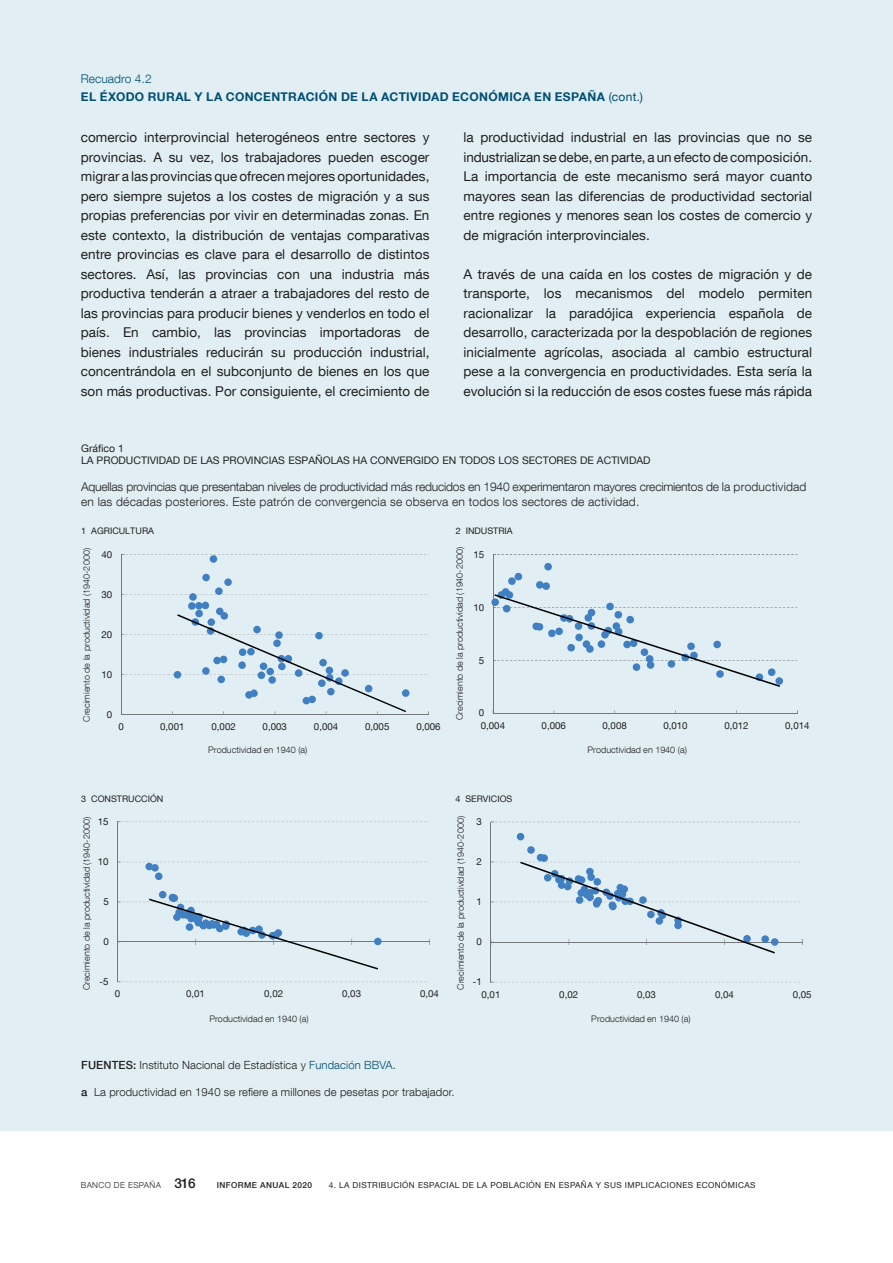
<style>
.page{position:relative;width:893px;height:1263px;background:#fff}
.page>*{position:absolute;margin:0;border:0;box-sizing:border-box;transform-origin:0 0}
.t1{font:13.5px/19.5px "Bd E Neue Helvetica";letter-spacing:.005em;color:#221f1f;text-align:justify}
.t2{font:300 12px/14.4px "Bd E Neue Helvetica";letter-spacing:-.02em;color:#221f1f}
.t3{font:700 12px/18px "Bd E Neue Helvetica";letter-spacing:.03em;color:#004e72}
.t4{font:300 11.25px "Bd E Neue Helvetica";letter-spacing:.01em;color:#221f1f}
.t5{font:10.5px/12.6px "Bd E Neue Helvetica";color:#221f1f}
.t6{font:9.75px "Bd E Neue Helvetica";color:#221f1f}
.t7{font:300 9px "Bd E Neue Helvetica";letter-spacing:.005em;color:#221f1f}
.t8{font:9px "Bd E Neue Helvetica";color:#221f1f}
.t9{font:8.25px "Bd E Neue Helvetica";letter-spacing:.05em;color:#221f1f}
.t10{font:300 8.25px "Bd E Neue Helvetica";letter-spacing:.05em;color:#221f1f}
.t11{font:500 8.25px "Bd E Neue Helvetica";letter-spacing:.05em;color:#221f1f}
.s1{font-weight:300}
.s2{font-weight:400}
.s3{font-weight:500}
.s4{color:#004e72}
.s5{font-weight:500;font-size:13.5px}
</style>
<div class="page">
<div style="left:0;top:0;width:893px;height:1131px;background:#e1eff4"></div>
<svg style="left:121px;top:554px;width:308px;height:161px"></svg>
<hr style="left:493px;top:555px;width:1px;height:158px;background:#74787a">
<hr style="left:493px;top:713px;width:304px;height:1px;background:#74787a">
<svg style="left:493px;top:554px;width:304px;height:133px"></svg>
<svg style="left:118px;top:821px;width:312px;height:161px"></svg>
<hr style="left:117px;top:822px;width:1px;height:160px;background:#74787a">
<hr style="left:118px;top:942px;width:312px;height:1px;background:#74787a">
<svg style="left:118px;top:939px;width:3px;height:6px"></svg>
<div style="left:169px;top:894px;width:8px;height:8px;background:#4080c2;border-radius:50%"></div>
<div style="left:151px;top:864px;width:8px;height:8px;background:#4080c2;border-radius:50%"></div>
<div style="left:155px;top:872px;width:8px;height:8px;background:#4080c2;border-radius:50%"></div>
<div style="left:374px;top:938px;width:8px;height:7px;background:#4080c2;border-radius:50%"></div>
<div style="left:145px;top:863px;width:8px;height:7px;background:#4080c2;border-radius:50%"></div>
<div style="left:159px;top:891px;width:7px;height:7px;background:#4080c2;border-radius:50%"></div>
<div style="left:170px;top:894px;width:8px;height:8px;background:#4080c2;border-radius:50%"></div>
<svg style="left:149px;top:899px;width:229px;height:70px"></svg>
<svg style="left:492px;top:821px;width:308px;height:161px"></svg>
<hr style="left:491px;top:822px;width:1px;height:160px;background:#74787a">
<hr style="left:491px;top:942px;width:311px;height:1px;background:#74787a">
<svg style="left:491px;top:939px;width:3px;height:6px"></svg>
<div style="left:517px;top:833px;width:7px;height:7px;background:#4080c2;border-radius:50%"></div>
<div style="left:537px;top:854px;width:7px;height:7px;background:#4080c2;border-radius:50%"></div>
<div style="left:527px;top:846px;width:8px;height:8px;background:#4080c2;border-radius:50%"></div>
<div style="left:540px;top:854px;width:8px;height:8px;background:#4080c2;border-radius:50%"></div>
<div style="left:771px;top:938px;width:7px;height:8px;background:#4080c2;border-radius:50%"></div>
<svg style="left:520px;top:862px;width:255px;height:91px"></svg>
<p class="t3" style="left:81px;top:70px;width:564px"><span class="s1">Recuadro 4.2<br></span>EL ÉXODO RURAL Y LA CONCENTRACIÓN DE LA ACTIVIDAD ECONÓMICA EN ESPAÑA <span class="s2">(cont.)</span></p>
<p class="t1" style="left:81px;top:129px;width:350px">comercio interprovincial heterogéneos entre sectores y provincias. A su vez, los trabajadores pueden escoger migrar a las provincias que ofrecen mejores oportunidades, pero siempre sujetos a los costes de migración y a sus propias preferencias por vivir en determinadas zonas. En este contexto, la distribución de ventajas comparativas entre provincias es clave para el desarrollo de distintos sectores. Así, las provincias con una industria más productiva tenderán a atraer a trabajadores del resto de las provincias para producir bienes y venderlos en todo el país. En cambio, las provincias importadoras de bienes industriales reducirán su producción industrial, concentrándola en el subconjunto de bienes en los que son más productivas. Por consiguiente, el crecimiento de</p>
<p class="t1" style="left:463px;top:129px;width:350px">la productividad industrial en las provincias que no se industrializan se debe, en parte, a un efecto de composición.<br>La importancia de este mecanismo será mayor cuanto mayores sean las diferencias de productividad sectorial entre regiones y menores sean los costes de comercio y de migración interprovinciales.</p>
<p class="t1" style="left:463px;top:265px;width:350px">A través de una caída en los costes de migración y de transporte, los mecanismos del modelo permiten racionalizar la paradójica experiencia española de desarrollo, caracterizada por la despoblación de regiones inicialmente agrícolas, asociada al cambio estructural pese a la convergencia en productividades. Esta sería la evolución si la reducción de esos costes fuese más rápida</p>
<p class="t5" style="left:81px;top:441px;width:571px">Gráfico 1<br>LA PRODUCTIVIDAD DE LAS PROVINCIAS ESPAÑOLAS HA CONVERGIDO EN TODOS LOS SECTORES DE ACTIVIDAD</p>
<p class="t2" style="left:81px;top:481px;width:727px">Aquellas provincias que presentaban niveles de productividad más reducidos en 1940 experimentaron mayores crecimientos de la productividad en las décadas posteriores. Este patrón de convergencia se observa en todos los sectores de actividad.</p>
<p class="t8" style="left:81px;top:528px;width:74px">1 AGRICULTURA</p>
<p class="t7" style="left:83px;top:722px;width:175px;rotate:-90deg">Crecimiento de la productividad (1940-2000)</p>
<p class="t6" style="left:101px;top:551px;width:12px">40</p>
<p class="t6" style="left:101px;top:590px;width:12px">30</p>
<p class="t6" style="left:101px;top:630px;width:12px">20</p>
<p class="t6" style="left:101px;top:670px;width:12px">10</p>
<p class="t6" style="left:107px;top:710px;width:7px">0</p>
<p class="t6" style="left:118px;top:723px;width:7px">0</p>
<p class="t6" style="left:160px;top:723px;width:26px">0,001</p>
<p class="t6" style="left:211px;top:723px;width:26px">0,002</p>
<p class="t6" style="left:263px;top:723px;width:26px">0,003</p>
<p class="t6" style="left:314px;top:723px;width:26px">0,004</p>
<p class="t6" style="left:365px;top:723px;width:26px">0,005</p>
<p class="t6" style="left:416px;top:723px;width:26px">0,006</p>
<p class="t7" style="left:208px;top:746px;width:101px">Productividad en 1940 (a)</p>
<p class="t8" style="left:456px;top:528px;width:58px">2 INDUSTRIA</p>
<p class="t7" style="left:456px;top:720px;width:175px;rotate:-90deg">Crecimiento de la productividad (1940-2000)</p>
<p class="t6" style="left:473px;top:551px;width:12px">15</p>
<p class="t6" style="left:473px;top:603px;width:12px">10</p>
<p class="t6" style="left:479px;top:656px;width:7px">5</p>
<p class="t6" style="left:479px;top:709px;width:7px">0</p>
<p class="t6" style="left:481px;top:722px;width:26px">0,004</p>
<p class="t6" style="left:542px;top:722px;width:26px">0,006</p>
<p class="t6" style="left:602px;top:722px;width:26px">0,008</p>
<p class="t6" style="left:663px;top:722px;width:26px">0,010</p>
<p class="t6" style="left:724px;top:722px;width:26px">0,012</p>
<p class="t6" style="left:785px;top:722px;width:26px">0,014</p>
<p class="t7" style="left:587px;top:746px;width:101px">Productividad en 1940 (a)</p>
<p class="t8" style="left:81px;top:796px;width:84px">3 CONSTRUCCIÓN</p>
<p class="t8" style="left:455px;top:795px;width:58px">4 SERVICIOS</p>
<p class="t7" style="left:83px;top:990px;width:175px;rotate:-90deg">Crecimiento de la productividad (1940-2000)</p>
<p class="t6" style="left:98px;top:818px;width:12px">15</p>
<p class="t6" style="left:98px;top:858px;width:12px">10</p>
<p class="t6" style="left:103px;top:898px;width:7px">5</p>
<p class="t6" style="left:103px;top:938px;width:7px">0</p>
<p class="t6" style="left:100px;top:978px;width:11px">-5</p>
<p class="t6" style="left:115px;top:990px;width:7px">0</p>
<p class="t6" style="left:186px;top:990px;width:20px">0,01</p>
<p class="t6" style="left:264px;top:990px;width:20px">0,02</p>
<p class="t6" style="left:342px;top:990px;width:20px">0,03</p>
<p class="t6" style="left:420px;top:990px;width:20px">0,04</p>
<p class="t7" style="left:457px;top:990px;width:175px;rotate:-90deg">Crecimiento de la productividad (1940-2000)</p>
<p class="t6" style="left:477px;top:818px;width:7px">3</p>
<p class="t6" style="left:477px;top:858px;width:7px">2</p>
<p class="t6" style="left:477px;top:898px;width:7px">1</p>
<p class="t6" style="left:477px;top:938px;width:7px">0</p>
<p class="t6" style="left:473px;top:978px;width:11px">-1</p>
<p class="t6" style="left:481px;top:990px;width:20px">0,01</p>
<p class="t6" style="left:559px;top:990px;width:20px">0,02</p>
<p class="t6" style="left:637px;top:990px;width:20px">0,03</p>
<p class="t6" style="left:715px;top:990px;width:20px">0,04</p>
<p class="t6" style="left:793px;top:990px;width:20px">0,05</p>
<p class="t7" style="left:209px;top:1015px;width:101px">Productividad en 1940 (a)</p>
<p class="t7" style="left:591px;top:1015px;width:101px">Productividad en 1940 (a)</p>
<p class="t4" style="left:81px;top:1060px;width:316px"><span class="s3">FUENTES:</span> Instituto Nacional de Estadística y <span class="s4">Fundación BBVA</span>.</p>
<p class="t4" style="left:81px;top:1085px;width:375px"><span class="s3">a</span> La productividad en 1940 se refiere a millones de pesetas por trabajador.</p>
<p class="t10" style="left:81px;top:1182px;width:116px">BANCO DE ESPAÑA <span class="s5">316</span></p>
<p class="t11" style="left:217px;top:1180px;width:97px">INFORME ANUAL 2020</p>
<p class="t9" style="left:329px;top:1180px;width:428px">4. LA DISTRIBUCIÓN ESPACIAL DE LA POBLACIÓN EN ESPAÑA Y SUS IMPLICACIONES ECONÓMICAS</p>
</div>
